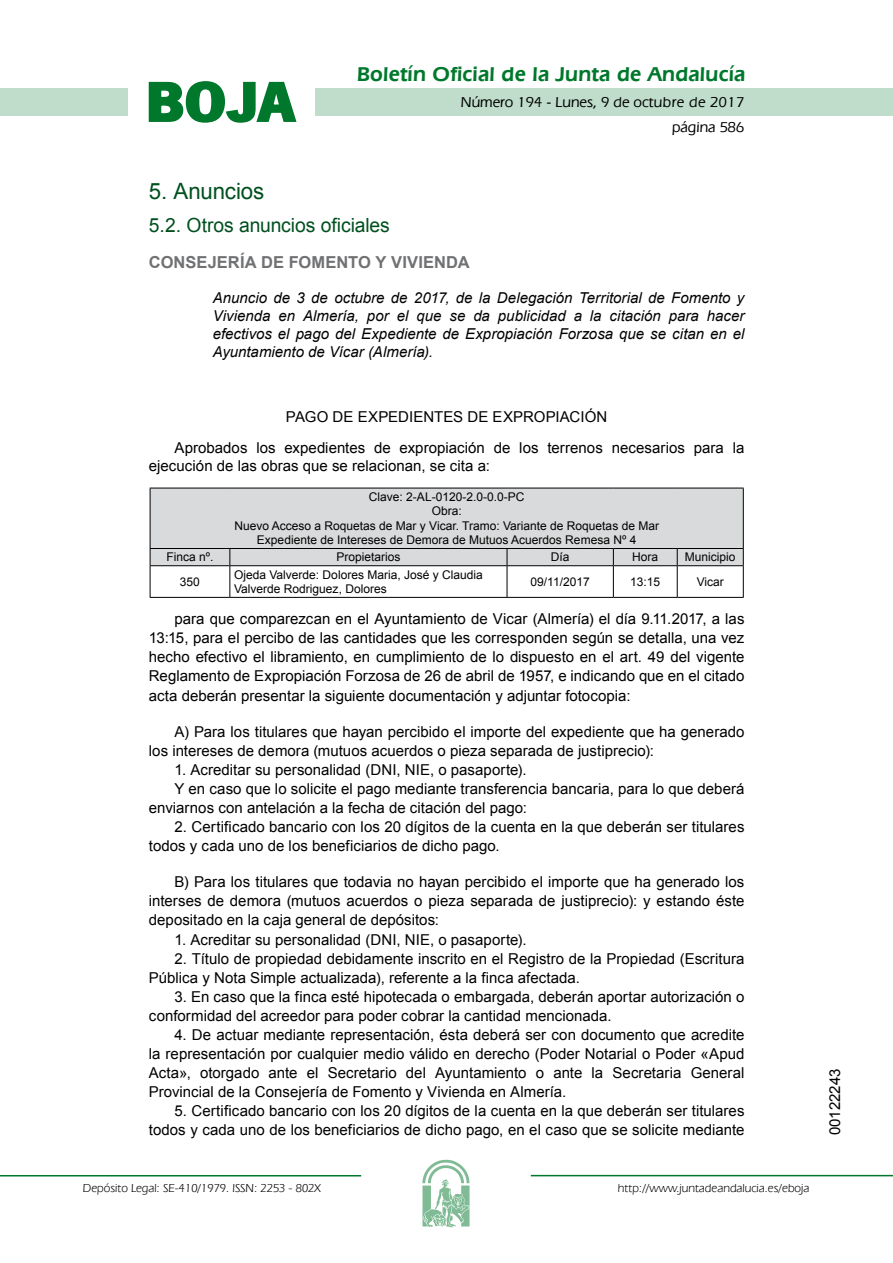
<style>
.page{position:relative;width:893px;height:1263px;background:#fff}
.page>*{position:absolute;margin:0;border:0;box-sizing:border-box;transform-origin:0 0}
.t1{font:700 57.75px "News Got T";color:#00782c;scale:1.14 1}
.t2{font:22.5px "Arial";letter-spacing:-.005em;color:#00501f}
.t3{font:600 21px "Eras IT Cby BT";letter-spacing:.01em;color:#00782c}
.t4{font:19.5px "Arial";letter-spacing:-.005em;color:#00501f}
.t5{font:700 16.5px "Arial";letter-spacing:.005em;color:#707173}
.t6{font:15px/19px "Arial";color:#000}
.t7{font:italic 15px/18px "Arial";color:#000;text-align:justify}
.t8{font:500 15px/24.5px "Eras IT Cby BT";color:#000;text-align:right}
.t9{font:12px/14.4px "Arial";color:#000;text-align:center}
.t10{font:12px "Eras IT Cby BT";color:#000}
</style>
<div class="page">
<div style="left:315px;top:88px;width:577px;height:28px;background:#bfddca"></div>
<div style="left:0;top:88px;width:128px;height:28px;background:#bfddca"></div>
<hr style="left:0;top:1175px;width:361px;height:2px;background:#00782c">
<svg style="left:422px;top:1159px;width:47px;height:68px"></svg>
<hr style="left:531px;top:1175px;width:361px;height:1px;background:#00782c">
<svg style="left:148px;top:81px;width:149px;height:42px"></svg>
<div style="left:151px;top:489px;width:592px;height:76px;background:#d9dadb"></div>
<hr style="left:150px;top:488px;width:80px;height:1px;background:#000">
<hr style="left:150px;top:488px;width:1px;height:60px;background:#000">
<hr style="left:230px;top:488px;width:277px;height:1px;background:#000">
<hr style="left:507px;top:488px;width:106px;height:1px;background:#000">
<hr style="left:613px;top:488px;width:64px;height:1px;background:#000">
<hr style="left:677px;top:488px;width:66px;height:1px;background:#000">
<hr style="left:743px;top:488px;width:1px;height:60px;background:#000">
<hr style="left:150px;top:548px;width:80px;height:1px;background:#000">
<svg style="left:150px;top:549px;width:1px;height:16px"></svg>
<hr style="left:230px;top:548px;width:277px;height:1px;background:#000">
<svg style="left:229px;top:549px;width:1px;height:16px"></svg>
<hr style="left:507px;top:548px;width:106px;height:1px;background:#000">
<svg style="left:506px;top:549px;width:1px;height:16px"></svg>
<hr style="left:613px;top:548px;width:64px;height:1px;background:#000">
<svg style="left:613px;top:549px;width:1px;height:16px"></svg>
<hr style="left:677px;top:548px;width:66px;height:1px;background:#000">
<svg style="left:676px;top:549px;width:1px;height:16px"></svg>
<svg style="left:743px;top:549px;width:1px;height:16px"></svg>
<hr style="left:150px;top:565px;width:80px;height:1px;background:#000">
<hr style="left:150px;top:566px;width:1px;height:31px;background:#000">
<hr style="left:230px;top:565px;width:277px;height:1px;background:#000">
<hr style="left:229px;top:566px;width:1px;height:31px;background:#000">
<hr style="left:507px;top:565px;width:106px;height:1px;background:#000">
<hr style="left:506px;top:566px;width:1px;height:31px;background:#000">
<hr style="left:613px;top:565px;width:64px;height:1px;background:#000">
<hr style="left:613px;top:566px;width:1px;height:31px;background:#000">
<hr style="left:677px;top:565px;width:66px;height:1px;background:#000">
<hr style="left:676px;top:566px;width:1px;height:31px;background:#000">
<hr style="left:743px;top:566px;width:1px;height:31px;background:#000">
<hr style="left:150px;top:597px;width:80px;height:1px;background:#000">
<hr style="left:230px;top:597px;width:277px;height:1px;background:#000">
<hr style="left:507px;top:597px;width:106px;height:1px;background:#000">
<hr style="left:613px;top:597px;width:64px;height:1px;background:#000">
<hr style="left:677px;top:597px;width:66px;height:1px;background:#000">
<h1 class="t1" style="left:145px;top:68px;width:133px">BOJA</h1>
<h3 class="t3" style="left:357px;top:62px;width:390px">Boletín Oficial de la Junta de Andalucía</h3>
<p class="t8" style="left:461px;top:90px;width:285px">Número 194 - Lunes, 9 de octubre de 2017 página 586</p>
<h2 class="t2" style="left:149px;top:177px;width:117px">5. Anuncios</h2>
<h3 class="t4" style="left:149px;top:212px;width:242px">5.2. Otros anuncios oficiales</h3>
<p class="t5" style="left:149px;top:251px;width:322px">CONSEJERÍA DE FOMENTO Y VIVIENDA</p>
<p class="t7" style="left:213px;top:289px;width:533px">Anuncio de 3 de octubre de 2017, de la Delegación Territorial de Fomento y Vivienda en Almería, por el que se da publicidad a la citación para hacer efectivos el pago del Expediente de Expropiación Forzosa que se citan en el Ayuntamiento de Vícar (Almería).</p>
<p class="t6" style="left:174px;top:401px;width:571px;line-height:30.8px;text-indent:111px">PAGO DE EXPEDIENTES DE EXPROPIACIÓN<br>Aprobados los expedientes de expropiación de los terrenos necesarios para la</p>
<p class="t6" style="left:149px;top:456px;width:342px">ejecución de las obras que se relacionan, se cita a:</p>
<p class="t9" style="left:234px;top:490px;width:426px">Clave: 2-AL-0120-2.0-0.0-PC<br>Obra:<br>Nuevo Acceso a Roquetas de Mar y Vicar. Tramo: Variante de Roquetas de Mar Expediente de Intereses de Demora de Mutuos Acuerdos Remesa Nº 4</p>
<p class="t9" style="left:166px;top:550px;width:49px">Finca nº.</p>
<p class="t9" style="left:336px;top:550px;width:66px">Propietarios</p>
<p class="t9" style="left:551px;top:550px;width:20px">Día</p>
<p class="t9" style="left:632px;top:550px;width:28px">Hora</p>
<p class="t9" style="left:685px;top:550px;width:52px">Municipio</p>
<p class="t9" style="left:180px;top:575px;width:22px">350</p>
<p class="t9" style="left:234px;top:567px;width:250px;text-align:left">Ojeda Valverde: Dolores Maria, José y Claudia<br>Valverde Rodriguez, Dolores</p>
<p class="t9" style="left:530px;top:575px;width:61px">09/11/2017</p>
<p class="t9" style="left:630px;top:575px;width:32px">13:15</p>
<p class="t9" style="left:696px;top:575px;width:29px">Vicar</p>
<p class="t6" style="left:149px;top:610px;width:597px;text-align:justify;text-indent:26px">para que comparezcan en el Ayuntamiento de Vicar (Almería) el día 9.11.2017, a las 13:15, para el percibo de las cantidades que les corresponden según se detalla, una vez hecho efectivo el libramiento, en cumplimiento de lo dispuesto en el art. 49 del vigente Reglamento de Expropiación Forzosa de 26 de abril de 1957, e indicando que en el citado acta deberán presentar la siguiente documentación y adjuntar fotocopia:</p>
<p class="t6" style="left:149px;top:722px;width:597px;text-indent:26px">A) Para los titulares que hayan percibido el importe del expediente que ha generado los intereses de demora (mutuos acuerdos o pieza separada de justiprecio):</p>
<p class="t6" style="left:174px;top:760px;width:354px">1. Acreditar su personalidad (DNI, NIE, o pasaporte).</p>
<p class="t6" style="left:174px;top:779px;width:571px">Y en caso que lo solicite el pago mediante transferencia bancaria, para lo que deberá</p>
<p class="t6" style="left:149px;top:798px;width:379px">enviarnos con antelación a la fecha de citación del pago:</p>
<p class="t6" style="left:149px;top:817px;width:597px;text-indent:26px">2. Certificado bancario con los 20 dígitos de la cuenta en la que deberán ser titulares todos y cada uno de los beneficiarios de dicho pago.</p>
<p class="t6" style="left:149px;top:873px;width:597px;text-align:justify;text-indent:26px">B) Para los titulares que todavia no hayan percibido el importe que ha generado los interses de demora (mutuos acuerdos o pieza separada de justiprecio): y estando éste depositado en la caja general de depósitos:</p>
<p class="t6" style="left:174px;top:930px;width:354px">1. Acreditar su personalidad (DNI, NIE, o pasaporte).</p>
<p class="t6" style="left:149px;top:949px;width:597px;text-indent:26px">2. Título de propiedad debidamente inscrito en el Registro de la Propiedad (Escritura<br>Pública y Nota Simple actualizada), referente a la finca afectada.</p>
<p class="t6" style="left:149px;top:987px;width:597px;text-indent:26px">3. En caso que la finca esté hipotecada o embargada, deberán aportar autorización o conformidad del acreedor para poder cobrar la cantidad mencionada.</p>
<p class="t6" style="left:149px;top:1025px;width:597px;text-align:justify;text-indent:26px">4. De actuar mediante representación, ésta deberá ser con documento que acredite la representación por cualquier medio válido en derecho (Poder Notarial o Poder «Apud Acta», otorgado ante el Secretario del Ayuntamiento o ante la Secretaria General Provincial de la Consejería de Fomento y Vivienda en Almería.</p>
<p class="t6" style="left:149px;top:1102px;width:597px;text-align:right">5. Certificado bancario con los 20 dígitos de la cuenta en la que deberán ser titulares todos y cada uno de los beneficiarios de dicho pago, en el caso que se solicite mediante</p>
<p class="t10" style="left:83px;top:1181px;width:239px">Depósito Legal: SE-410/1979. ISSN: 2253 - 802X</p>
<p class="t10" style="left:618px;top:1181px;width:193px">http://www.juntadeandalucia.es/eboja</p>
<p class="t6" style="left:825px;top:1135px;width:68px;rotate:-90deg">00122243</p>
</div>
